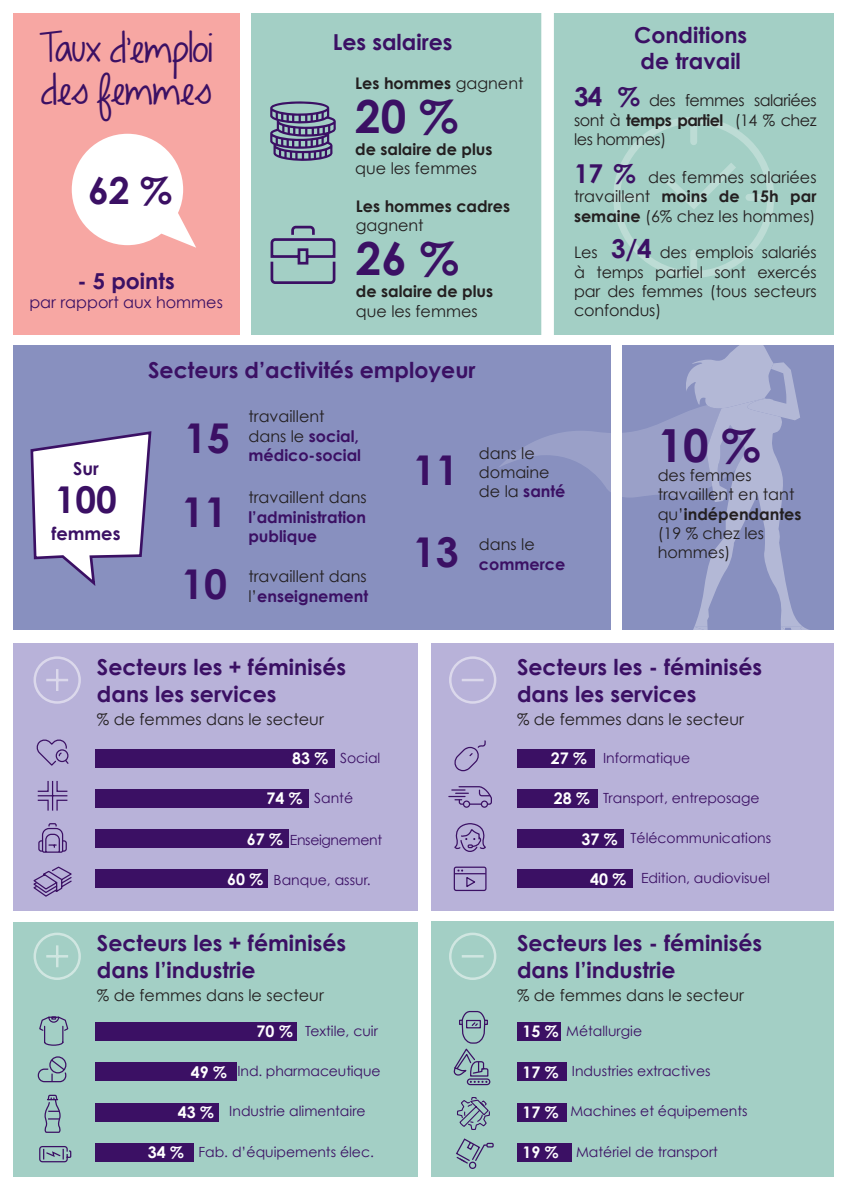
<style>
.page{position:relative;width:845px;height:1191px;background:#fff}
.page>*{position:absolute;margin:0;border:0;box-sizing:border-box;transform-origin:0 0}
.t1{font:700 45.6px "Century Gothic";color:#3b1064}
.t2{font:700 41px "Century Gothic";color:#3b1064}
.t3{font:38px/42px "KG Begin Again";color:#3b1064}
.t4{font:700 37.2px "Century Gothic";color:#3b1064}
.t5{font:700 37px "Century Gothic";color:#3b1064}
.t6{font:700 22px/26.4px "Century Gothic";color:#3b1064}
.t7{font:700 17.8px "Century Gothic";color:#3b1064}
.t8{font:16px/19.2px "Century Gothic";color:#231f20}
.t9{font:700 16px/19.2px "Century Gothic";color:#231f20}
.t10{font:700 16px/19.2px "Century Gothic";color:#3b1064}
.t11{font:700 16px "Century Gothic";color:#fff}
.t12{font:16px "Century Gothic";color:#3b1064}
.t13{font:14px "Century Gothic";color:#3b1064}
.t14{font:14px "Century Gothic";letter-spacing:-.025em;color:#3b1064}
.s1{font-weight:400}
.s2{font-weight:700;font-size:26px;color:#3b1064}
.s3{font-weight:700}
.s4{font-weight:400;color:#231f20}
.s5{font-weight:700;color:#3b1064}
</style>
<div class="page">
<div style="left:251px;top:13px;width:582px;height:322px;background:#a3cfc5"></div>
<div style="left:13px;top:345px;width:597px;height:284px;background:#8890bf"></div>
<div style="left:622px;top:345px;width:211px;height:284px;background:#8890bf"></div>
<div style="left:13px;top:13px;width:226px;height:322px;background:#f7a7a3"></div>
<svg style="left:72px;top:134px;width:124px;height:114px"></svg>
<svg style="left:270px;top:101px;width:66px;height:60px"></svg>
<div style="left:541px;top:0;width:13px;height:343px;background:#fff"></div>
<svg style="left:270px;top:225px;width:66px;height:59px"></svg>
<svg style="left:498px;top:345px;width:317px;height:285px"></svg>
<svg style="left:30px;top:431px;width:122px;height:155px"></svg>
<div style="left:13px;top:922px;width:404px;height:254px;background:#a3cfc5"></div>
<div style="left:13px;top:643px;width:404px;height:267px;background:#b8b2d9"></div>
<div style="left:431px;top:642px;width:403px;height:268px;background:#b8b2d9"></div>
<div style="left:431px;top:921px;width:403px;height:255px;background:#a3cfc5"></div>
<svg style="left:36px;top:739px;width:33px;height:27px"></svg>
<svg style="left:33px;top:656px;width:48px;height:48px"></svg>
<svg style="left:33px;top:932px;width:48px;height:48px"></svg>
<svg style="left:449px;top:656px;width:48px;height:48px"></svg>
<svg style="left:449px;top:932px;width:48px;height:48px"></svg>
<svg style="left:37px;top:781px;width:31px;height:30px"></svg>
<svg style="left:38px;top:823px;width:29px;height:30px"></svg>
<svg style="left:33px;top:866px;width:39px;height:31px"></svg>
<svg style="left:454px;top:740px;width:32px;height:31px"></svg>
<svg style="left:448px;top:786px;width:44px;height:22px"></svg>
<svg style="left:454px;top:823px;width:32px;height:29px"></svg>
<svg style="left:454px;top:866px;width:32px;height:25px"></svg>
<div style="left:95px;top:749px;width:239px;height:18px;background:#3b1064"></div>
<div style="left:95px;top:789px;width:213px;height:18px;background:#3b1064"></div>
<div style="left:95px;top:829px;width:193px;height:18px;background:#3b1064"></div>
<div style="left:95px;top:869px;width:173px;height:19px;background:#3b1064"></div>
<div style="left:517px;top:749px;width:78px;height:18px;background:#3b1064"></div>
<div style="left:517px;top:789px;width:81px;height:18px;background:#3b1064"></div>
<div style="left:517px;top:829px;width:107px;height:18px;background:#3b1064"></div>
<div style="left:517px;top:869px;width:115px;height:19px;background:#3b1064"></div>
<svg style="left:37px;top:1056px;width:30px;height:26px"></svg>
<svg style="left:44px;top:1094px;width:17px;height:39px"></svg>
<svg style="left:39px;top:1146px;width:33px;height:17px"></svg>
<svg style="left:456px;top:1138px;width:32px;height:30px"></svg>
<div style="left:486px;top:1142px;width:8px;height:5px;border:1px solid #3b1064"></div>
<div style="left:467px;top:1078px;width:23px;height:7px;border:1px solid #3b1064;border-radius:3px"></div>
<svg style="left:453px;top:1011px;width:36px;height:75px"></svg>
<svg style="left:39px;top:1016px;width:30px;height:30px"></svg>
<svg style="left:456px;top:1097px;width:34px;height:33px"></svg>
<div style="left:95px;top:1022px;width:202px;height:18px;background:#3b1064"></div>
<div style="left:95px;top:1062px;width:141px;height:18px;background:#3b1064"></div>
<div style="left:95px;top:1103px;width:124px;height:18px;background:#3b1064"></div>
<div style="left:95px;top:1143px;width:98px;height:18px;background:#3b1064"></div>
<div style="left:517px;top:1022px;width:43px;height:18px;background:#3b1064"></div>
<div style="left:517px;top:1062px;width:49px;height:18px;background:#3b1064"></div>
<div style="left:517px;top:1103px;width:49px;height:18px;background:#3b1064"></div>
<div style="left:517px;top:1143px;width:55px;height:18px;background:#3b1064"></div>
<svg style="left:613px;top:117px;width:161px;height:161px"></svg>
<p class="t3" style="left:39px;top:31px;width:175px">Taux d’emploi des femmes</p>
<p class="t4" style="left:88px;top:167px;width:86px">62 %</p>
<p class="t6" style="left:77px;top:267px;width:99px">- 5 points</p>
<p class="t12" style="left:29px;top:292px;width:195px">par rapport aux hommes</p>
<p class="t6" style="left:333px;top:29px;width:121px">Les salaires</p>
<p class="t9" style="left:355px;top:73px;width:170px">Les hommes <span class="s1">gagnent</span></p>
<p class="t1" style="left:355px;top:88px;width:105px">20 %</p>
<p class="t9" style="left:355px;top:139px;width:139px">de salaire de plus <span class="s1">que les femmes</span></p>
<p class="t9" style="left:356px;top:196px;width:156px">Les hommes cadres <span class="s1">gagnent</span></p>
<p class="t1" style="left:356px;top:230px;width:105px">26 %</p>
<p class="t9" style="left:356px;top:281px;width:139px">de salaire de plus <span class="s1">que les femmes</span></p>
<p class="t6" style="left:634px;top:21px;width:115px">Conditions de travail</p>
<p class="t8" style="left:574px;top:91px;width:244px;text-align:justify"><span class="s2">34 %</span> des femmes salariées sont à <span class="s3">temps partiel</span> (14 % chez les hommes)</p>
<p class="t8" style="left:574px;top:168px;width:244px;text-align:justify"><span class="s2">17 %</span> des femmes salariées travaillent <span class="s3">moins de 15h par semaine</span> (6% chez les hommes)</p>
<p class="t8" style="left:574px;top:243px;width:244px;text-align:justify">Les <span class="s2">3/4</span> des emplois salariés à temps partiel sont exercés par des femmes (tous secteurs confondus)</p>
<p class="t7" style="left:73px;top:457px;width:27px">Sur</p>
<p class="t5" style="left:55px;top:476px;width:64px">100</p>
<p class="t7" style="left:51px;top:522px;width:71px">femmes</p>
<p class="t6" style="left:148px;top:356px;width:329px">Secteurs d’activités employeur</p>
<p class="t10" style="left:248px;top:406px;width:114px"><span class="s4">travaillent dans le</span> social, médico-social</p>
<p class="t2" style="left:184px;top:412px;width:47px">15</p>
<p class="t2" style="left:413px;top:444px;width:47px">11</p>
<p class="t8" style="left:479px;top:443px;width:88px">dans le domaine de la <span class="s5">santé</span></p>
<p class="t2" style="left:181px;top:486px;width:47px">11</p>
<p class="t10" style="left:248px;top:487px;width:120px"><span class="s4">travaillent dans </span>l’administration</p>
<p class="t10" style="left:248px;top:526px;width:70px">publique</p>
<p class="t2" style="left:413px;top:526px;width:47px">13</p>
<p class="t10" style="left:479px;top:534px;width:88px"><span class="s4">dans le </span>commerce</p>
<p class="t2" style="left:181px;top:558px;width:47px">10</p>
<p class="t8" style="left:248px;top:567px;width:121px">travaillent dans l’<span class="s5">enseignement</span></p>
<p class="t1" style="left:657px;top:417px;width:105px">10 %</p>
<p class="t8" style="left:657px;top:465px;width:145px">des femmes travaillent en tant qu’<span class="s3">indépendantes</span></p>
<p class="t8" style="left:657px;top:523px;width:108px">(19 % chez les hommes)</p>
<p class="t6" style="left:97px;top:653px;width:251px">Secteurs les + féminisés</p>
<p class="t6" style="left:97px;top:680px;width:181px">dans les services</p>
<p class="t8" style="left:97px;top:709px;width:228px">% de femmes dans le secteur</p>
<p class="t6" style="left:517px;top:653px;width:247px">Secteurs les - féminisés</p>
<p class="t6" style="left:517px;top:680px;width:181px">dans les services</p>
<p class="t8" style="left:517px;top:709px;width:228px">% de femmes dans le secteur</p>
<p class="t11" style="left:292px;top:748px;width:38px">83 %</p>
<p class="t11" style="left:551px;top:748px;width:38px">27 %</p>
<p class="t11" style="left:554px;top:788px;width:38px">28 %</p>
<p class="t11" style="left:581px;top:828px;width:38px">37 %</p>
<p class="t11" style="left:590px;top:869px;width:38px">40 %</p>
<p class="t13" style="left:340px;top:749px;width:42px">Social</p>
<p class="t13" style="left:603px;top:749px;width:89px">Informatique</p>
<p class="t13" style="left:603px;top:789px;width:158px">Transport, entreposage</p>
<p class="t13" style="left:630px;top:829px;width:142px">Télécommunications</p>
<p class="t13" style="left:641px;top:869px;width:130px">Edition, audiovisuel</p>
<p class="t13" style="left:314px;top:789px;width:40px">Santé</p>
<p class="t14" style="left:290px;top:831px;width:94px">Enseignement</p>
<p class="t13" style="left:274px;top:871px;width:99px">Banque, assur.</p>
<p class="t11" style="left:266px;top:788px;width:38px">74 %</p>
<p class="t11" style="left:247px;top:828px;width:38px">67 %</p>
<p class="t11" style="left:227px;top:869px;width:38px">60 %</p>
<p class="t6" style="left:97px;top:929px;width:251px">Secteurs les + féminisés</p>
<p class="t6" style="left:97px;top:956px;width:160px">dans l’industrie</p>
<p class="t6" style="left:517px;top:929px;width:247px">Secteurs les - féminisés</p>
<p class="t6" style="left:517px;top:956px;width:160px">dans l’industrie</p>
<p class="t8" style="left:97px;top:985px;width:228px">% de femmes dans le secteur</p>
<p class="t8" style="left:517px;top:985px;width:228px">% de femmes dans le secteur</p>
<p class="t11" style="left:257px;top:1021px;width:38px">70 %</p>
<p class="t13" style="left:305px;top:1022px;width:74px">Textile, cuir</p>
<p class="t13" style="left:238px;top:1062px;width:144px">Ind. pharmaceutique</p>
<p class="t13" style="left:229px;top:1102px;width:138px">Industrie alimentaire</p>
<p class="t13" style="left:198px;top:1143px;width:177px">Fab. d’équipements élec.</p>
<p class="t11" style="left:191px;top:1062px;width:38px">49 %</p>
<p class="t11" style="left:178px;top:1102px;width:38px">43 %</p>
<p class="t11" style="left:148px;top:1142px;width:38px">34 %</p>
<p class="t11" style="left:522px;top:1021px;width:38px">15 %</p>
<p class="t11" style="left:522px;top:1061px;width:38px">17 %</p>
<p class="t11" style="left:522px;top:1102px;width:38px">17 %</p>
<p class="t11" style="left:522px;top:1142px;width:38px">19 %</p>
<p class="t13" style="left:566px;top:1022px;width:77px">Métallurgie</p>
<p class="t13" style="left:572px;top:1062px;width:140px">Industries extractives</p>
<p class="t13" style="left:570px;top:1102px;width:179px">Machines et équipements</p>
<p class="t13" style="left:576px;top:1143px;width:143px">Matériel de transport</p>
</div>
